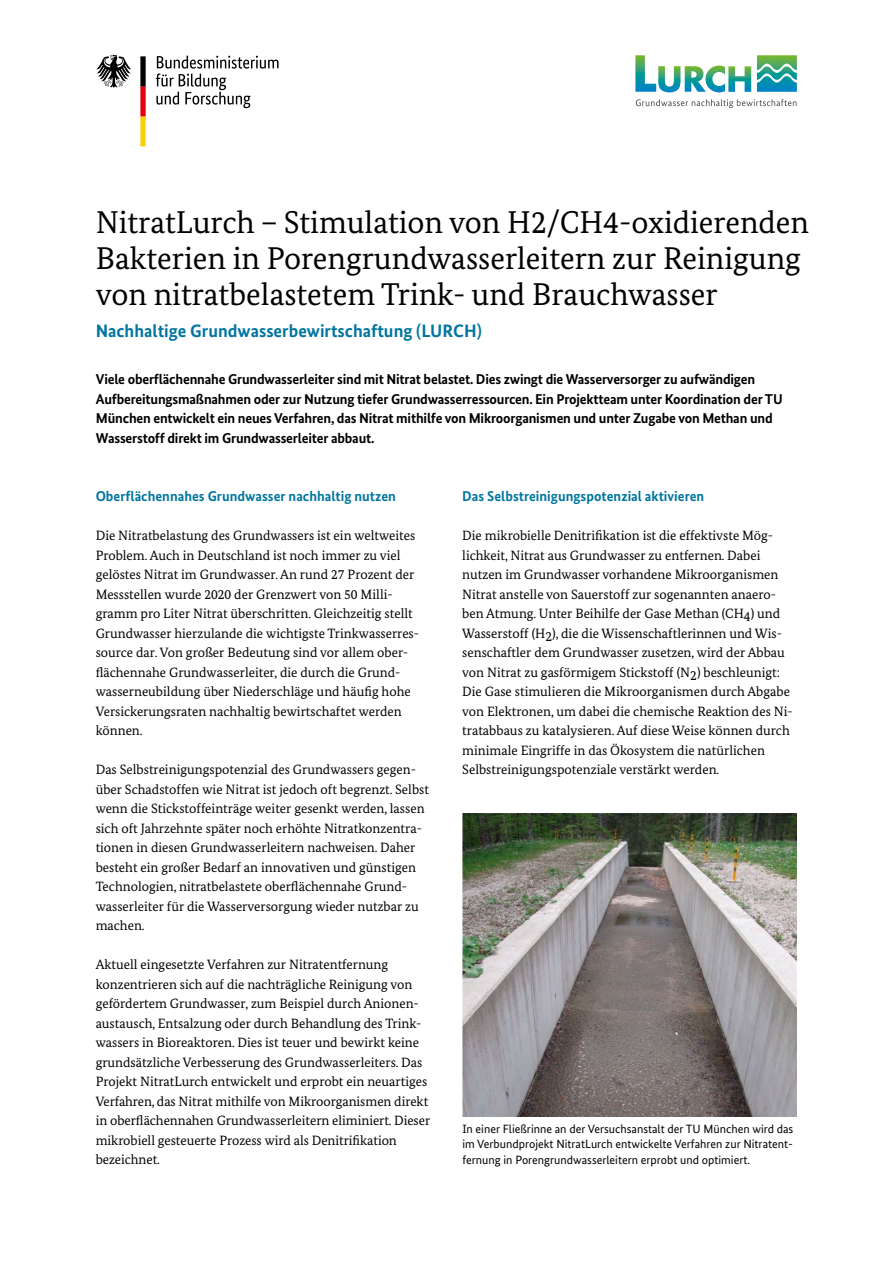
<style>
.page{position:relative;width:893px;height:1263px;background:#fff}
.page>*{position:absolute;margin:0;border:0;box-sizing:border-box;transform-origin:0 0}
.t1{font:31.5px/36px "Bundes Serif";color:#000}
.t2{font:700 18px "Bundes Sans";color:#0075a0}
.t3{font:700 14.25px/19.5px "Bundes Sans";letter-spacing:-.015em;color:#000}
.t4{font:700 14.25px "Bundes Sans";color:#0075a0}
.t5{font:13.5px/19.5px "Bundes Serif";color:#000}
.t6{font:12px/15.8px "Bundes Sans";color:#000;text-align:justify}
</style>
<div class="page">
<svg style="left:156px;top:56px;width:122px;height:52px"></svg>
<svg style="left:96px;top:55px;width:35px;height:33px"></svg>
<svg style="left:140px;top:56px;width:6px;height:90px"></svg>
<svg style="left:757px;top:55px;width:40px;height:37px"></svg>
<svg style="left:635px;top:55px;width:116px;height:37px"></svg>
<svg style="left:636px;top:99px;width:160px;height:9px"></svg>
<img style="left:462px;top:813px;width:335px;height:303px">
<h1 class="t1" style="left:96px;top:204px;width:715px">NitratLurch – Stimulation von H2/CH4-oxidierenden<br>Bakterien in Porengrundwasserleitern zur Reinigung von nitratbelastetem Trink- und Brauchwasser</h1>
<h2 class="t2" style="left:96px;top:320px;width:388px">Nachhaltige Grundwasserbewirtschaftung (LURCH)</h2>
<p class="t3" style="left:96px;top:369px;width:688px">Viele oberflächennahe Grundwasserleiter sind mit Nitrat belastet. Dies zwingt die Wasserversorger zu aufwändigen Aufbereitungsmaßnahmen oder zur Nutzung tiefer Grundwasserressourcen. Ein Projektteam unter Koordination der TU München entwickelt ein neues Verfahren, das Nitrat mithilfe von Mikroorganismen und unter Zugabe von Methan und Wasserstoff direkt im Grundwasserleiter abbaut.</p>
<p class="t4" style="left:96px;top:488px;width:302px">Oberflächennahes Grundwasser nachhaltig nutzen</p>
<p class="t5" style="left:96px;top:526px;width:325px">Die Nitratbelastung des Grundwassers ist ein weltweites Problem. Auch in Deutschland ist noch immer zu viel gelöstes Nitrat im Grundwasser. An rund 27 Prozent der Messstellen wurde 2020 der Grenzwert von 50 Milli&shy;gramm pro Liter Nitrat überschritten. Gleichzeitig stellt Grundwasser hierzulande die wichtigste Trinkwasserres&shy;source dar. Von großer Bedeutung sind vor allem ober&shy;flächennahe Grundwasserleiter, die durch die Grund&shy;wasserneubildung über Niederschläge und häufig hohe Versickerungsraten nachhaltig bewirtschaftet werden können.</p>
<p class="t5" style="left:96px;top:760px;width:335px">Das Selbstreinigungspotenzial des Grundwassers gegen&shy;über Schadstoffen wie Nitrat ist jedoch oft begrenzt. Selbst wenn die Stickstoffeinträge weiter gesenkt werden, lassen sich oft Jahrzehnte später noch erhöhte Nitratkonzentra&shy;tionen in diesen Grundwasserleitern nachweisen. Daher besteht ein großer Bedarf an innovativen und günstigen Technologien, nitratbelastete oberflächennahe Grund&shy;wasserleiter für die Wasserversorgung wieder nutzbar zu machen.</p>
<p class="t5" style="left:96px;top:955px;width:336px">Aktuell eingesetzte Verfahren zur Nitratentfernung konzentrieren sich auf die nachträgliche Reinigung von gefördertem Grundwasser, zum Beispiel durch Anionen&shy;austausch, Entsalzung oder durch Behandlung des Trink&shy;wassers in Bioreaktoren. Dies ist teuer und bewirkt keine grundsätzliche Verbesserung des Grundwasserleiters. Das Projekt NitratLurch entwickelt und erprobt ein neuartiges Verfahren, das Nitrat mithilfe von Mikroorganismen direkt in oberflächennahen Grundwasserleitern eliminiert. Dieser mikrobiell gesteuerte Prozess wird als Denitrifikation bezeichnet.</p>
<p class="t4" style="left:462px;top:488px;width:243px">Das Selbstreinigungspotenzial aktivieren</p>
<p class="t5" style="left:462px;top:526px;width:332px">Die mikrobielle Denitrifikation ist die effektivste Mög&shy;lichkeit, Nitrat aus Grundwasser zu entfernen. Dabei nutzen im Grundwasser vorhandene Mikroorganismen Nitrat anstelle von Sauerstoff zur sogenannten anaero&shy;ben Atmung. Unter Beihilfe der Gase Methan (CH4) und Wasserstoff (H2), die die Wissenschaftlerinnen und Wis&shy;senschaftler dem Grundwasser zusetzen, wird der Abbau von Nitrat zu gasförmigem Stickstoff (N2) beschleunigt:<br>Die Gase stimulieren die Mikroorganismen durch Abgabe von Elektronen, um dabei die chemische Reaktion des Ni&shy;tratabbaus zu katalysieren. Auf diese Weise können durch minimale Eingriffe in das Ökosystem die natürlichen Selbstreinigungspotenziale verstärkt werden.</p>
<p class="t6" style="left:462px;top:1120px;width:332px">In einer Fließrinne an der Versuchsanstalt der TU München wird das im Verbundprojekt NitratLurch entwickelte Verfahren zur Nitratent&shy;fernung in Porengrundwasserleitern erprobt und optimiert.</p>
</div>
